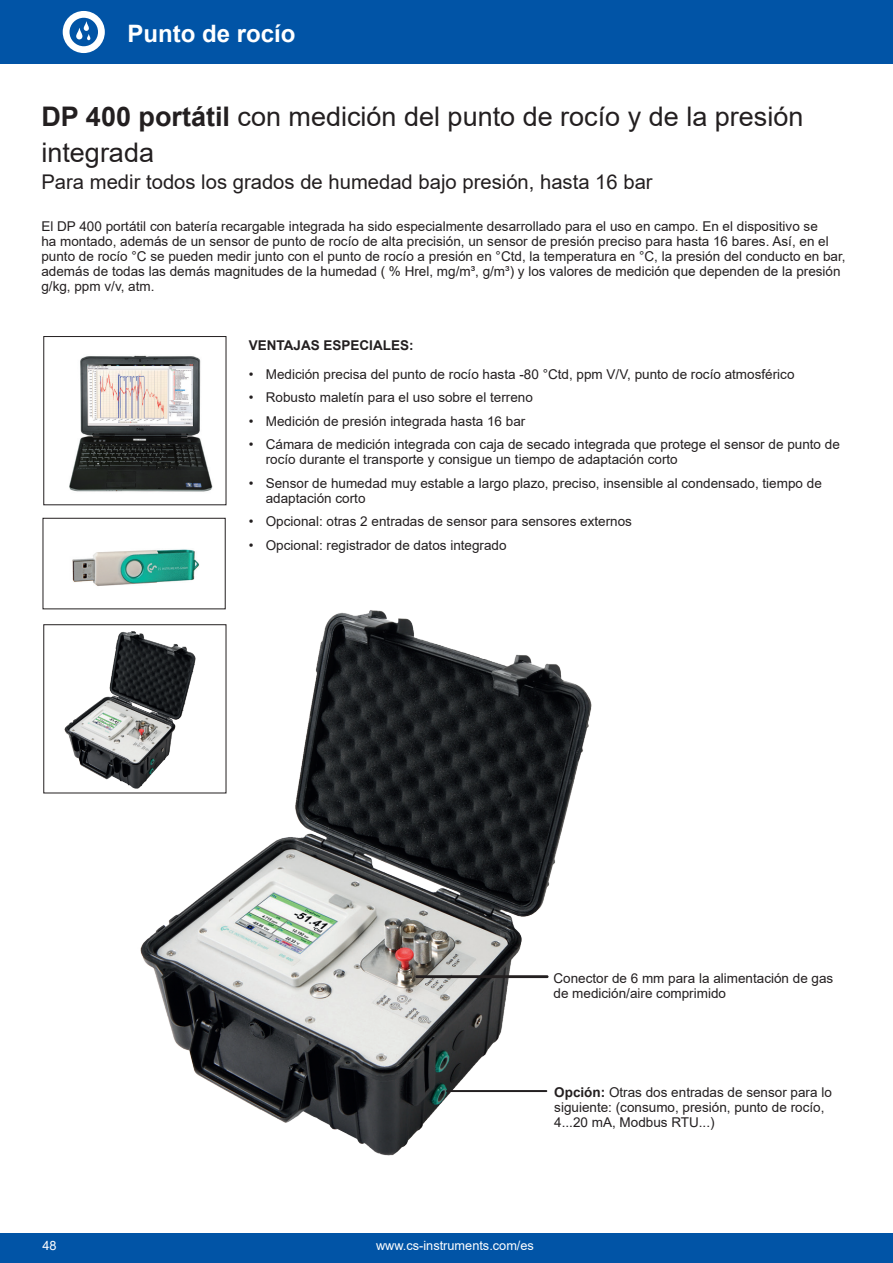
<style>
.page{position:relative;width:893px;height:1263px;background:#fff}
.page>*{position:absolute;margin:0;border:0;box-sizing:border-box;transform-origin:0 0}
.t1{font:27px/36px "Arial";color:#231f20}
.t2{font:700 24px "Arial";color:#fff}
.t3{font:20.25px "Arial";color:#231f20}
.t4{font:13.5px/15px "Arial";color:#231f20}
.t5{font:700 13.5px "Arial";color:#231f20}
.t6{font:12.75px "Arial";color:#fff}
.s1{font-weight:700}
</style>
<div class="page">
<div style="left:0;top:0;width:893px;height:64px;background:#0154a6"></div>
<img style="left:128px;top:593px;width:464px;height:563px">
<img style="left:69px;top:355px;width:144px;height:137px">
<img style="left:72px;top:549px;width:151px;height:58px">
<div style="left:43px;top:518px;width:182px;height:91px;border:1px solid #231f20"></div>
<img style="left:64px;top:626px;width:134px;height:165px">
<hr style="left:415px;top:975px;width:134px;height:3px;background:#231f20">
<hr style="left:446px;top:1090px;width:101px;height:2px;background:#231f20">
<div style="left:0;top:1233px;width:893px;height:30px;background:#0154a6"></div>
<svg style="left:63px;top:11px;width:42px;height:42px"></svg>
<h2 class="t2" style="left:128px;top:17px;width:170px">Punto de rocío</h2>
<h1 class="t1" style="left:41px;top:98px;width:763px"><span class="s1">DP 400 portátil</span> con medición del punto de rocío y de la presión integrada</h1>
<h3 class="t3" style="left:41px;top:168px;width:613px">Para medir todos los grados de humedad bajo presión, hasta 16 bar</h3>
<p class="t4" style="left:41px;top:219px;width:806px">El DP 400 portátil con batería recargable integrada ha sido especialmente desarrollado para el uso en campo. En el dispositivo se<br>ha montado, además de un sensor de punto de rocío de alta precisión, un sensor de presión preciso para hasta 16 bares. Así, en el punto de rocío °C se pueden medir junto con el punto de rocío a presión en °Ctd, la temperatura en °C, la presión del conducto en bar, además de todas las demás magnitudes de la humedad ( % Hrel, mg/m³, g/m³) y los valores de medición que dependen de la presión g/kg, ppm v/v, atm.</p>
<p class="t5" style="left:249px;top:336px;width:166px">VENTAJAS ESPECIALES:</p>
<p class="t4" style="left:249px;top:366px;width:547px">• Medición precisa del punto de rocío hasta -80 °Ctd, ppm V/V, punto de rocío atmosférico</p>
<p class="t4" style="left:249px;top:390px;width:286px">• Robusto maletín para el uso sobre el terreno</p>
<p class="t4" style="left:249px;top:413px;width:278px">• Medición de presión integrada hasta 16 bar</p>
<p class="t4" style="left:266px;top:437px;width:576px;text-indent:-17px">• Cámara de medición integrada con caja de secado integrada que protege el sensor de punto de rocío durante el transporte y consigue un tiempo de adaptación corto</p>
<p class="t4" style="left:266px;top:475px;width:558px;text-indent:-17px">• Sensor de humedad muy estable a largo plazo, preciso, insensible al condensado, tiempo de adaptación corto</p>
<p class="t4" style="left:249px;top:514px;width:385px">• Opcional: otras 2 entradas de sensor para sensores externos</p>
<p class="t4" style="left:249px;top:537px;width:259px">• Opcional: registrador de datos integrado</p>
<p class="t4" style="left:553px;top:970px;width:281px">Conector de 6 mm para la alimentación de gas de medición/aire comprimido</p>
<p class="t4" style="left:554px;top:1084px;width:279px"><span class="s1">Opción:</span> Otras dos entradas de sensor para lo siguiente: (consumo, presión, punto de rocío,<br>4...20 mA, Modbus RTU...)</p>
<p class="t6" style="left:43px;top:1237px;width:16px">48</p>
<p class="t6" style="left:376px;top:1237px;width:159px">www.cs-instruments.com/es</p>
</div>
